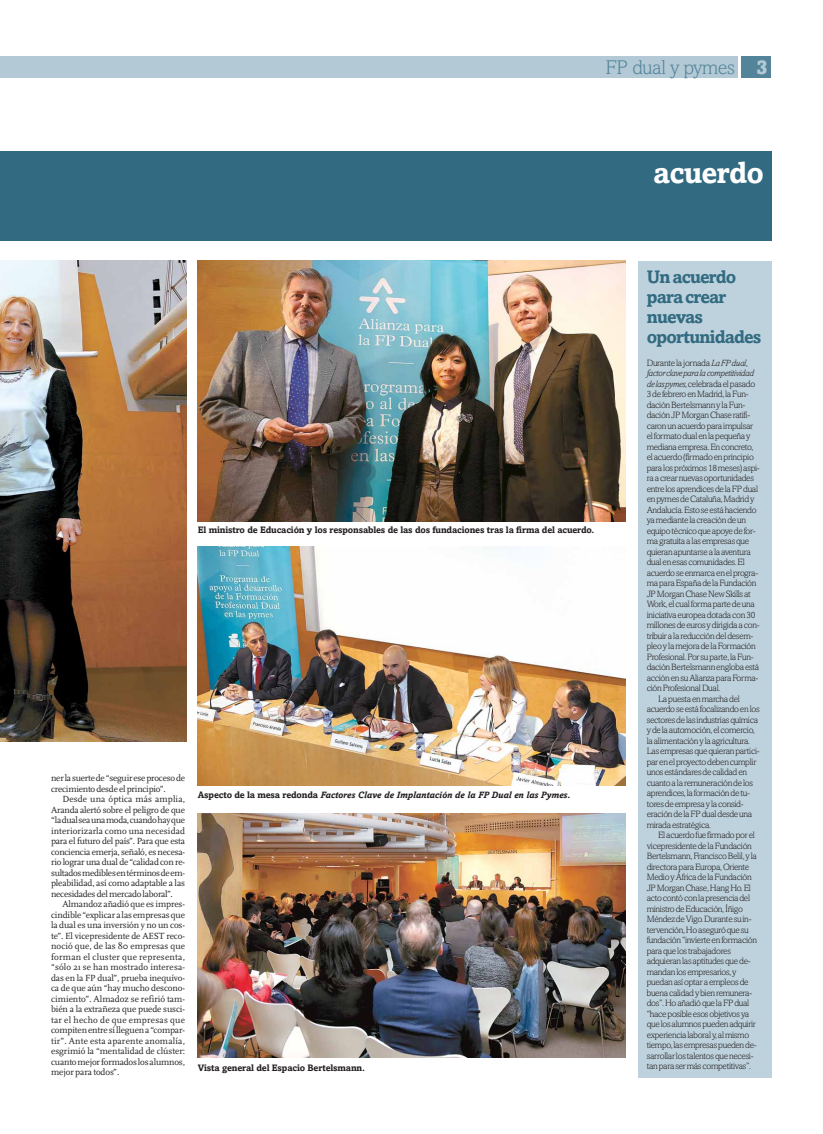
<style>
.page{position:relative;width:823px;height:1134px;background:#fff}
.page>*{position:absolute;margin:0;border:0;box-sizing:border-box;transform-origin:0 0}
.t1{font:700 30px "Amasis MT Std";letter-spacing:-.02em;color:#fff}
.t2{font:300 20px "Amasis MT Std";letter-spacing:-.02em;color:#548499}
.t3{font:700 18px/20px "Amasis MT Std";letter-spacing:-.045em;color:#326b81}
.t4{font:9.3px "Scala";letter-spacing:-.01em;color:#231f1f}
.t5{font:700 9.3px "Amasis MT Std";letter-spacing:-.015em;color:#231f1f}
.t6{font:9.3px "Scala";letter-spacing:.01em;color:#231f1f}
.t7{font:italic 700 9.3px "Amasis MT Std";color:#231f1f}
.t8{font:9.3px "Scala";letter-spacing:.025em;color:#231f1f}
.t9{font:9.3px "Scala";letter-spacing:-.03em;color:#231f1f}
.t10{font:9.3px "Scala";letter-spacing:-.035em;color:#231f1f}
.t11{font:9.3px "Scala";letter-spacing:.02em;color:#231f1f}
.t12{font:9.3px "Scala";letter-spacing:.015em;color:#231f1f}
.t13{font:300 9.2px "Amasis MT Std";letter-spacing:-.035em;color:#231f1f}
.t14{font:italic 300 9.2px "Amasis MT Std";letter-spacing:-.03em;color:#231f1f}
.s1{font-weight:900;color:#b3cad6}
.s2{font-style:normal}
.s3{font-style:italic}
</style>
<div class="page">
<div style="left:0;top:57px;width:737px;height:21px;background:#b3cad6"></div>
<div style="left:741px;top:57px;width:29px;height:21px;background:#548499"></div>
<div style="left:0;top:151px;width:771px;height:90px;background:#326b81"></div>
<img style="left:0;top:261px;width:186px;height:480px">
<img style="left:198px;top:261px;width:426px;height:261px">
<img style="left:198px;top:546px;width:426px;height:240px">
<img style="left:198px;top:813px;width:426px;height:245px">
<div style="left:637px;top:261px;width:134px;height:816px;background:#bed2dd"></div>
<p class="t2" style="left:605px;top:60px;width:164px">FP dual y pymes <span class="s1">3</span></p>
<p class="t1" style="left:652px;top:155px;width:112px">acuerdo</p>
<p class="t5" style="left:198px;top:525px;width:398px">El ministro de Educación y los responsables de las dos fundaciones tras la firma del acuerdo.</p>
<p class="t4" style="left:51px;top:774px;width:135px">ner la suerte de “seguir ese proceso de</p>
<p class="t4" style="left:51px;top:785px;width:116px">crecimiento desde el principio”.</p>
<p class="t6" style="left:62px;top:795px;width:124px">Desde una óptica más amplia,</p>
<p class="t4" style="left:51px;top:806px;width:135px">Aranda alertó sobre el peligro de que</p>
<p class="t10" style="left:51px;top:816px;width:135px">“la dual sea una moda, cuando hay que</p>
<p class="t6" style="left:51px;top:827px;width:135px">interiorizarla como una necesidad</p>
<p class="t4" style="left:51px;top:837px;width:135px">para el futuro del país”. Para que esta</p>
<p class="t4" style="left:51px;top:848px;width:135px">conciencia emerja, señaló, es necesa-</p>
<p class="t4" style="left:51px;top:858px;width:135px">rio lograr una dual de “calidad con re-</p>
<p class="t9" style="left:51px;top:869px;width:135px">sultados medibles en términos de em-</p>
<p class="t4" style="left:51px;top:879px;width:135px">pleabilidad, así como adaptable a las</p>
<p class="t4" style="left:51px;top:890px;width:123px">necesidades del mercado laboral”.</p>
<p class="t4" style="left:62px;top:900px;width:124px">Almandoz añadió que es impres-</p>
<p class="t4" style="left:51px;top:911px;width:135px">cindible “explicar a las empresas que</p>
<p class="t4" style="left:51px;top:921px;width:135px">la dual es una inversión y no un cos-</p>
<p class="t4" style="left:51px;top:932px;width:135px">te”. El vicepresidente de AEST reco-</p>
<p class="t6" style="left:51px;top:942px;width:135px">noció que, de las 80 empresas que</p>
<p class="t8" style="left:51px;top:953px;width:135px">forman el cluster que representa,</p>
<p class="t12" style="left:51px;top:963px;width:135px">“sólo 21 se han mostrado interesa-</p>
<p class="t4" style="left:51px;top:974px;width:135px">das en la FP dual”, prueba inequívo-</p>
<p class="t4" style="left:51px;top:984px;width:135px">ca de que aún “hay mucho descono-</p>
<p class="t4" style="left:51px;top:995px;width:135px">cimiento”. Almadoz se refirió tam-</p>
<p class="t4" style="left:51px;top:1005px;width:135px">bién a la extrañeza que puede susci-</p>
<p class="t8" style="left:51px;top:1016px;width:135px">tar el hecho de que empresas que</p>
<p class="t4" style="left:51px;top:1026px;width:135px">compiten entre sí lleguen a “compar-</p>
<p class="t11" style="left:51px;top:1037px;width:135px">tir”. Ante esta aparente anomalía,</p>
<p class="t4" style="left:51px;top:1047px;width:135px">esgrimió la “mentalidad de clúster:</p>
<p class="t4" style="left:51px;top:1058px;width:135px">cuanto mejor formados los alumnos,</p>
<p class="t4" style="left:51px;top:1068px;width:70px">mejor para todos”.</p>
<p class="t7" style="left:198px;top:789px;width:374px"><span class="s2">Aspecto de la mesa redonda</span> Factores Clave de Implantación de la FP Dual en las Pymes<span class="s2">.</span></p>
<p class="t5" style="left:198px;top:1062px;width:169px">Vista general del Espacio Bertelsmann.</p>
<p class="t3" style="left:646px;top:267px;width:116px">Un acuerdo para crear nuevas oportunidades</p>
<p class="t13" style="left:646px;top:359px;width:103px">Durante la jornada <span class="s3">La FP dual,</span></p>
<p class="t14" style="left:646px;top:368px;width:109px">factor clave para la competitividad</p>
<p class="t13" style="left:646px;top:380px;width:110px"><span class="s3">de las pymes</span>, celebrada el pasado</p>
<p class="t13" style="left:646px;top:391px;width:103px">3 de febrero en Madrid, la Fun-</p>
<p class="t13" style="left:646px;top:401px;width:100px">dación Bertelsmann y la Fun-</p>
<p class="t13" style="left:646px;top:412px;width:105px">dación JP Morgan Chase ratifi-</p>
<p class="t13" style="left:646px;top:422px;width:108px">caron un acuerdo para impulsar</p>
<p class="t13" style="left:646px;top:433px;width:105px">el formato dual en la pequeña y</p>
<p class="t13" style="left:646px;top:443px;width:108px">mediana empresa. En concreto,</p>
<p class="t13" style="left:646px;top:454px;width:109px">el acuerdo (firmado en principio</p>
<p class="t13" style="left:646px;top:464px;width:114px">para los próximos 18 meses) aspi-</p>
<p class="t13" style="left:646px;top:475px;width:109px">ra a crear nuevas oportunidades</p>
<p class="t13" style="left:646px;top:485px;width:113px">entre los aprendices de la FP dual</p>
<p class="t13" style="left:646px;top:496px;width:109px">en pymes de Cataluña, Madrid y</p>
<p class="t13" style="left:646px;top:506px;width:111px">Andalucía. Esto se está haciendo</p>
<p class="t13" style="left:646px;top:517px;width:101px">ya mediante la creación de un</p>
<p class="t13" style="left:646px;top:527px;width:110px">equipo técnico que apoye de for-</p>
<p class="t13" style="left:646px;top:538px;width:104px">ma gratuita a las empresas que</p>
<p class="t13" style="left:646px;top:548px;width:105px">quieran apuntarse a la aventura</p>
<p class="t13" style="left:646px;top:559px;width:99px">dual en esas comunidades. El</p>
<p class="t13" style="left:646px;top:569px;width:113px">acuerdo se enmarca en el progra-</p>
<p class="t13" style="left:646px;top:580px;width:111px">ma para España de la Fundación</p>
<p class="t13" style="left:646px;top:590px;width:105px">JP Morgan Chase New Skills at</p>
<p class="t13" style="left:646px;top:601px;width:109px">Work, el cual forma parte de una</p>
<p class="t13" style="left:646px;top:611px;width:110px">iniciativa europea dotada con 30</p>
<p class="t13" style="left:646px;top:622px;width:114px">millones de euros y dirigida a con-</p>
<p class="t13" style="left:646px;top:632px;width:108px">tribuir a la reducción del desem-</p>
<p class="t13" style="left:646px;top:643px;width:111px">pleo y la mejora de la Formación</p>
<p class="t13" style="left:646px;top:653px;width:108px">Profesional. Por su parte, la Fun-</p>
<p class="t13" style="left:646px;top:664px;width:114px">dación Bertelsmann engloba está</p>
<p class="t13" style="left:646px;top:674px;width:113px">acción en su Alianza para Forma-</p>
<p class="t13" style="left:646px;top:685px;width:75px">ción Profesional Dual.</p>
<p class="t13" style="left:657px;top:695px;width:83px">La puesta en marcha del</p>
<p class="t13" style="left:646px;top:706px;width:114px">acuerdo se está focalizando en los</p>
<p class="t13" style="left:646px;top:716px;width:113px">sectores de las industrias química</p>
<p class="t13" style="left:646px;top:727px;width:109px">y de la automoción, el comercio,</p>
<p class="t13" style="left:646px;top:737px;width:105px">la alimentación y la agricultura.</p>
<p class="t13" style="left:646px;top:748px;width:114px">Las empresas que quieran partici-</p>
<p class="t13" style="left:646px;top:758px;width:111px">par en el proyecto deben cumplir</p>
<p class="t13" style="left:646px;top:769px;width:102px">unos estándares de calidad en</p>
<p class="t13" style="left:646px;top:779px;width:108px">cuanto a la remuneración de los</p>
<p class="t13" style="left:646px;top:790px;width:105px">aprendices, la formación de tu-</p>
<p class="t13" style="left:646px;top:800px;width:98px">tores de empresa y la consid-</p>
<p class="t13" style="left:646px;top:811px;width:107px">eración de la FP dual desde una</p>
<p class="t13" style="left:646px;top:821px;width:66px">mirada estratégica.</p>
<p class="t13" style="left:657px;top:832px;width:98px">El acuerdo fue firmado por el</p>
<p class="t13" style="left:646px;top:842px;width:107px">vicepresidente de la Fundación</p>
<p class="t13" style="left:646px;top:853px;width:112px">Bertelsmann, Francisco Belil, y la</p>
<p class="t13" style="left:646px;top:863px;width:104px">directora para Europa, Oriente</p>
<p class="t13" style="left:646px;top:874px;width:106px">Medio y África de la Fundación</p>
<p class="t13" style="left:646px;top:884px;width:106px">JP Morgan Chase, Hang Ho. El</p>
<p class="t13" style="left:646px;top:895px;width:105px">acto contó con la presencia del</p>
<p class="t13" style="left:646px;top:905px;width:98px">ministro de Educación, Íñigo</p>
<p class="t13" style="left:646px;top:916px;width:106px">Méndez de Vigo. Durante su in-</p>
<p class="t13" style="left:646px;top:926px;width:103px">tervención, Ho aseguró que su</p>
<p class="t13" style="left:646px;top:937px;width:112px">fundación “invierte en formación</p>
<p class="t13" style="left:646px;top:947px;width:86px">para que los trabajadores</p>
<p class="t13" style="left:646px;top:958px;width:105px">adquieran las aptitudes que de-</p>
<p class="t13" style="left:646px;top:968px;width:91px">mandan los empresarios, y</p>
<p class="t13" style="left:646px;top:979px;width:103px">puedan así optar a empleos de</p>
<p class="t13" style="left:646px;top:989px;width:107px">buena calidad y bien remunera-</p>
<p class="t13" style="left:646px;top:1000px;width:104px">dos”. Ho añadió que la FP dual</p>
<p class="t13" style="left:646px;top:1010px;width:104px">“hace posible esos objetivos ya</p>
<p class="t13" style="left:646px;top:1021px;width:111px">que los alumnos pueden adquirir</p>
<p class="t13" style="left:646px;top:1031px;width:104px">experiencia laboral y, al mismo</p>
<p class="t13" style="left:646px;top:1042px;width:111px">tiempo, las empresas pueden de-</p>
<p class="t13" style="left:646px;top:1052px;width:108px">sarrollar los talentos que necesi-</p>
<p class="t13" style="left:646px;top:1063px;width:106px">tan para ser más competitivas”.</p>
</div>
